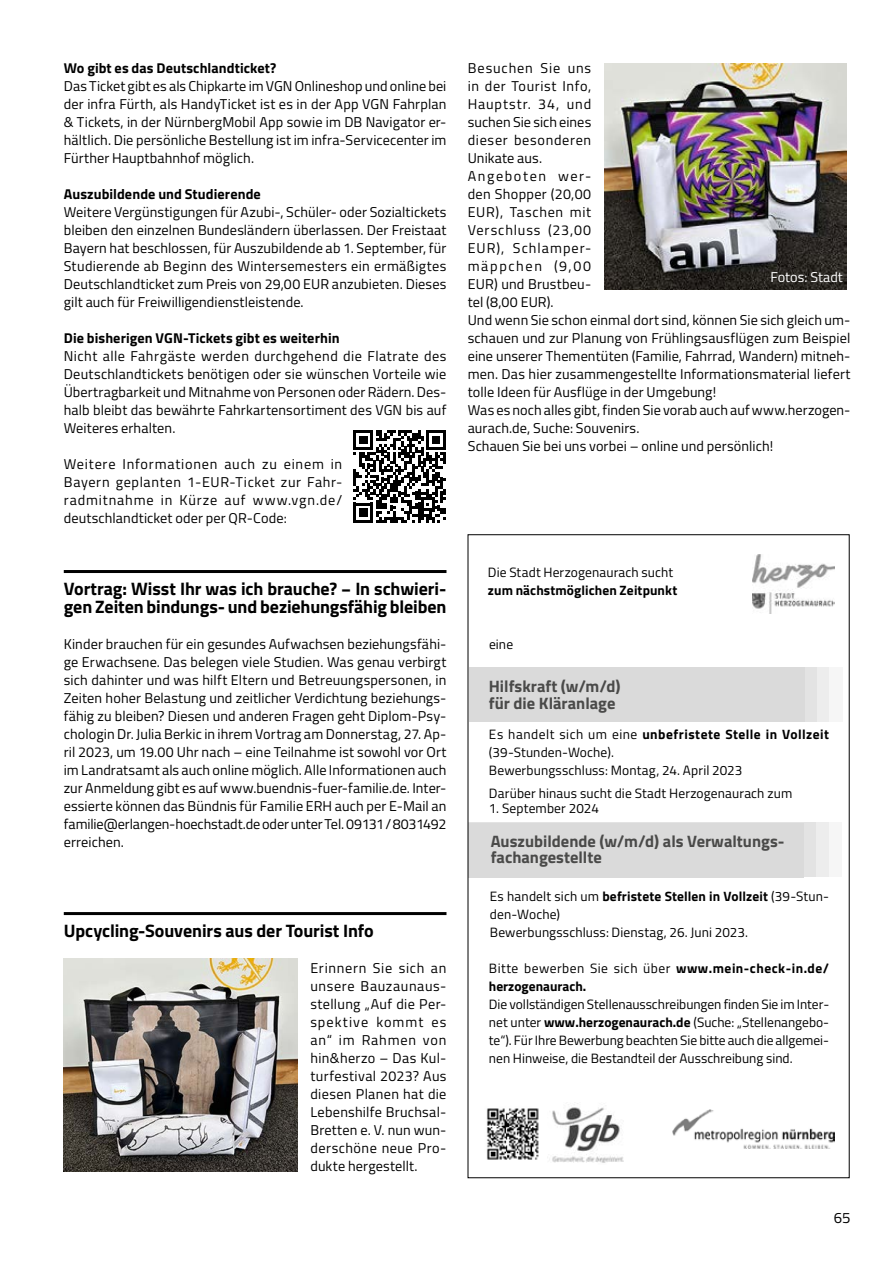
<style>
.page{position:relative;width:893px;height:1263px;background:#fff}
.page>*{position:absolute;margin:0;border:0;box-sizing:border-box;transform-origin:0 0}
.t1{font:700 18px/18px "Titillium";letter-spacing:-.005em;color:#000}
.t2{font:700 16.5px/16.5px "Titillium";color:#4a4a49}
.t3{font:15px "Titillium";color:#000}
.t4{font:14.25px/18px "Titillium";letter-spacing:.01em;color:#000;text-align:justify}
.t5{font:700 14.25px "Titillium";letter-spacing:.005em;color:#000}
.t6{font:14.25px "Titillium";color:#fff}
.t7{font:13.5px/18px "Titillium";letter-spacing:.01em;color:#000}
.t8{font:700 13.5px/18px "Titillium";letter-spacing:.005em;color:#000}
.s1{font-weight:700}
.s2{font-weight:400}
</style>
<div class="page">
<svg style="left:353px;top:430px;width:93px;height:92px"></svg>
<img style="left:752px;top:554px;width:83px;height:59px">
<div style="left:478px;top:667px;width:365px;height:55px;background:#f6f6f6"></div>
<div style="left:473px;top:667px;width:356px;height:55px;background:#ededed"></div>
<div style="left:469px;top:667px;width:347px;height:55px;background:#e3e3e3"></div>
<div style="left:469px;top:668px;width:335px;height:54px;background:#dadada"></div>
<div style="left:477px;top:822px;width:365px;height:55px;background:#f6f6f6"></div>
<div style="left:472px;top:822px;width:356px;height:55px;background:#ededed"></div>
<div style="left:468px;top:822px;width:347px;height:55px;background:#e3e3e3"></div>
<div style="left:468px;top:823px;width:335px;height:54px;background:#dadada"></div>
<img style="left:673px;top:1110px;width:162px;height:38px">
<img style="left:486px;top:1108px;width:53px;height:52px">
<img style="left:552px;top:1103px;width:72px;height:60px">
<hr style="left:64px;top:570px;width:382px;height:3px;background:#000">
<hr style="left:64px;top:912px;width:382px;height:3px;background:#000">
<img style="left:64px;top:958px;width:234px;height:213px">
<img style="left:604px;top:64px;width:243px;height:225px">
<p class="t5" style="left:64px;top:57px;width:214px">Wo gibt es das Deutschlandticket?</p>
<p class="t4" style="left:64px;top:77px;width:384px">Das Ticket gibt es als Chipkarte im VGN Onlineshop und online bei der infra Fürth, als HandyTicket ist es in der App VGN Fahrplan &amp; Tickets, in der NürnbergMobil App sowie im DB Navigator er&shy;hältlich. Die persönliche Bestellung ist im infra-Servicecenter im Fürther Hauptbahnhof möglich.</p>
<p class="t5" style="left:64px;top:183px;width:199px">Auszubildende und Studierende</p>
<p class="t4" style="left:64px;top:203px;width:384px">Weitere Vergünstigungen für Azubi-, Schüler- oder Sozialtickets bleiben den einzelnen Bundesländern überlassen. Der Freistaat Bayern hat beschlossen, für Auszubildende ab 1. September, für Studierende ab Beginn des Wintersemesters ein ermäßigtes Deutschlandticket zum Preis von 29,00 EUR anzubieten. Dieses gilt auch für Freiwilligendienstleistende.</p>
<p class="t5" style="left:64px;top:327px;width:277px">Die bisherigen VGN-Tickets gibt es weiterhin</p>
<p class="t4" style="left:64px;top:347px;width:384px">Nicht alle Fahrgäste werden durchgehend die Flatrate des Deutschlandtickets benötigen oder sie wünschen Vorteile wie Übertragbarkeit und Mitnahme von Personen oder Rädern. Des&shy;halb bleibt das bewährte Fahrkartensortiment des VGN bis auf Weiteres erhalten.</p>
<p class="t4" style="left:64px;top:455px;width:280px">Weitere Informationen auch zu einem in Bayern geplanten 1-EUR-Ticket zur Fahr&shy;radmitnahme in Kürze auf www.vgn.de/ deutschlandticket oder per QR-Code:</p>
<p class="t1" style="left:64px;top:579px;width:384px">Vortrag: Wisst Ihr was ich brauche? − In schwieri&shy;gen Zeiten bindungs- und beziehungsfähig bleiben</p>
<p class="t4" style="left:64px;top:635px;width:384px">Kinder brauchen für ein gesundes Aufwachsen beziehungsfähi&shy;ge Erwachsene. Das belegen viele Studien. Was genau verbirgt sich dahinter und was hilft Eltern und Betreuungspersonen, in Zeiten hoher Belastung und zeitlicher Verdichtung beziehungs&shy;fähig zu bleiben? Diesen und anderen Fragen geht Diplom-Psy&shy;chologin Dr. Julia Berkic in ihrem Vortrag am Donnerstag, 27. Ap&shy;ril 2023, um 19.00 Uhr nach – eine Teilnahme ist sowohl vor Ort im Landratsamt als auch online möglich. Alle Informationen auch zur Anmeldung gibt es auf www.buendnis-fuer-familie.de. Inter&shy;essierte können das Bündnis für Familie ERH auch per E-Mail an familie@erlangen-hoechstadt.de oder unter Tel. 09131/8031492 erreichen.</p>
<p class="t1" style="left:64px;top:921px;width:312px">Upcycling-Souvenirs aus der Tourist Info</p>
<p class="t4" style="left:310px;top:959px;width:138px">Erinnern Sie sich an unsere Bauzaunaus&shy;stellung „Auf die Per&shy;spektive kommt es an“ im Rahmen von hin&amp;herzo – Das Kul&shy;turfestival 2023? Aus diesen Planen hat die Lebenshilfe Bruchsal-Bretten e. V. nun wun&shy;derschöne neue Pro&shy;dukte hergestellt.</p>
<p class="t4" style="left:468px;top:59px;width:384px;text-align:left">Besuchen Sie uns<br>in der Tourist Info,<br>Hauptstr. 34, und<br>suchen Sie sich eines<br>dieser besonderen<br>Unikate aus.<br>Angeboten wer-<br>den Shopper (20,00<br>EUR), Taschen mit<br>Verschluss (23,00<br>EUR), Schlamper-<br>mäppchen (9,00<br>EUR) und Brustbeu-<br>tel (8,00 EUR).<br>Und wenn Sie schon einmal dort sind, können Sie sich gleich um&shy;schauen und zur Planung von Frühlingsausflügen zum Beispiel eine unserer Thementüten (Familie, Fahrrad, Wandern) mitneh&shy;men. Das hier zusammengestellte Informationsmaterial liefert tolle Ideen für Ausflüge in der Umgebung!<br>Was es noch alles gibt, finden Sie vorab auch auf www.herzogen&shy;aurach.de, Suche: Souvenirs.<br>Schauen Sie bei uns vorbei – online und persönlich!</p>
<p class="t6" style="left:770px;top:267px;width:74px">Fotos: Stadt</p>
<p class="t7" style="left:488px;top:563px;width:187px">Die Stadt Herzogenaurach sucht</p>
<p class="t8" style="left:488px;top:581px;width:191px">zum nächstmöglichen Zeitpunkt</p>
<p class="t7" style="left:489px;top:635px;width:26px">eine</p>
<p class="t2" style="left:489px;top:677px;width:133px">Hilfskraft (w/m/d) für die Kläranlage</p>
<p class="t7" style="left:489px;top:725px;width:342px">Es handelt sich um eine <span class="s1">unbefristete Stelle in Vollzeit </span>(39-Stunden-Woche).<br>Bewerbungsschluss: Montag, 24. April 2023</p>
<p class="t7" style="left:489px;top:783px;width:305px">Darüber hinaus sucht die Stadt Herzogenaurach zum</p>
<p class="t7" style="left:489px;top:798px;width:112px">1. September 2024</p>
<p class="t2" style="left:491px;top:832px;width:295px">Auszubildende (w/m/d) als Verwaltungs&shy;fachangestellte</p>
<p class="t7" style="left:490px;top:887px;width:341px">Es handelt sich um <span class="s1">befristete Stellen in Vollzeit</span> (39-Stun&shy;den-Woche)<br>Bewerbungsschluss: Dienstag, 26. Juni 2023.</p>
<p class="t8" style="left:489px;top:959px;width:342px"><span class="s2">Bitte bewerben Sie sich über</span> www.mein-check-in.de/ herzogenaurach.</p>
<p class="t7" style="left:489px;top:995px;width:342px;text-align:justify">Die vollständigen Stellenausschreibungen finden Sie im Inter&shy;net unter <span class="s1">www.herzogenaurach.de</span> (Suche: „Stellenangebo&shy;te“). Für Ihre Bewerbung beachten Sie bitte auch die allgemei&shy;nen Hinweise, die Bestandteil der Ausschreibung sind.</p>
<p class="t3" style="left:834px;top:1206px;width:18px">65</p>
</div>
